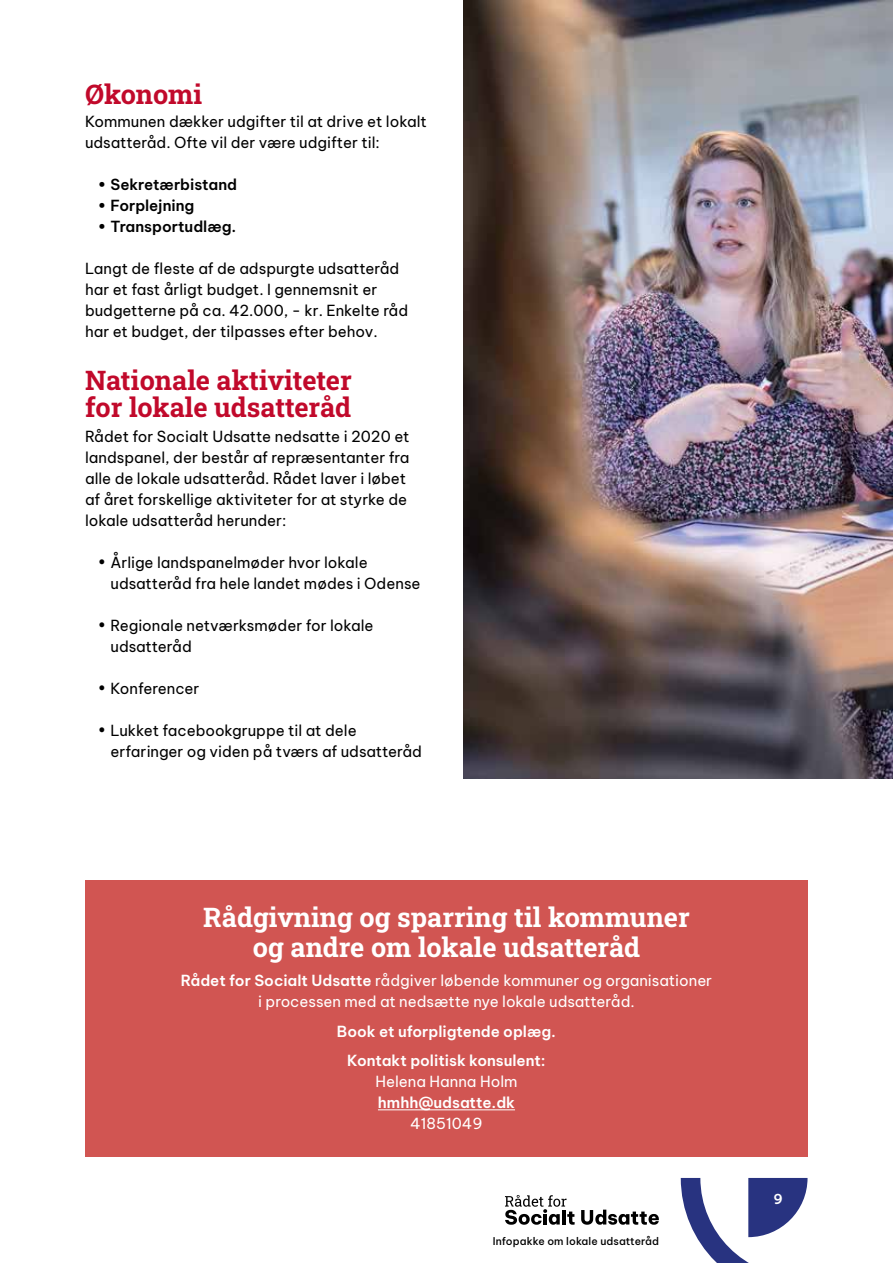
<style>
.page{position:relative;width:893px;height:1263px;background:#fff}
.page>*{position:absolute;margin:0;border:0;box-sizing:border-box;transform-origin:0 0}
.t1{font:27px/30px "Roboto Slab";color:#fff;text-align:center}
.t2{font:27px/27px "Roboto Slab";color:#c1092b}
.t3{font:15px/21px "Be Vietnam Pro";color:#000}
.t4{font:15px/21px "Be Vietnam Pro";color:#fff;text-align:center}
.t5{font:600 15px/29.5px "Be Vietnam Pro";letter-spacing:-.005em;color:#fff;text-align:center}
.t6{font:600 15px "Be Vietnam Pro";color:#000}
.t7{font:600 13.5px "Be Vietnam Pro";color:#fff}
.t8{font:500 10.5px "Be Vietnam Pro";letter-spacing:.01em;color:#000}
.s1{font-weight:600}
</style>
<div class="page">
<svg style="left:681px;top:1178px;width:126px;height:85px"></svg>
<svg style="left:505px;top:1195px;width:70px;height:30px"></svg>
<svg style="left:581px;top:1209px;width:78px;height:16px"></svg>
<div style="left:85px;top:880px;width:723px;height:277px;background:#d15552"></div>
<hr style="left:378px;top:1109px;width:137px;height:1px;background:#fff">
<img style="left:463px;top:0;width:430px;height:778px">
<h1 class="t2" style="left:85px;top:80px;width:119px">Økonomi</h1>
<p class="t3" style="left:85px;top:110px;width:343px">Kommunen dækker udgifter til at drive et lokalt udsatteråd. Ofte vil der være udgifter til:</p>
<p class="t6" style="left:98px;top:172px;width:141px">• Sekretærbistand</p>
<p class="t6" style="left:98px;top:193px;width:98px">• Forplejning</p>
<p class="t6" style="left:98px;top:214px;width:140px">• Transportudlæg.</p>
<p class="t3" style="left:85px;top:257px;width:325px">Langt de fleste af de adspurgte udsatteråd har et fast årligt budget. I gennemsnit er budgetterne på ca. 42.000, - kr. Enkelte råd har et budget, der tilpasses efter behov.</p>
<h1 class="t2" style="left:85px;top:366px;width:268px">Nationale aktiviteter for lokale udsatteråd</h1>
<p class="t3" style="left:85px;top:425px;width:326px">Rådet for Socialt Udsatte nedsatte i 2020 et landspanel, der består af repræsentanter fra alle de lokale udsatteråd. Rådet laver i løbet af året forskellige aktiviteter for at styrke de lokale udsatteråd herunder:</p>
<p class="t3" style="left:111px;top:551px;width:311px;text-indent:-13px">• Årlige landspanelmøder hvor lokale udsatteråd fra hele landet mødes i Odense</p>
<p class="t3" style="left:111px;top:614px;width:265px;text-indent:-13px">• Regionale netværksmøder for lokale udsatteråd</p>
<p class="t3" style="left:98px;top:677px;width:103px">• Konferencer</p>
<p class="t3" style="left:111px;top:719px;width:313px;text-indent:-13px">• Lukket facebookgruppe til at dele erfaringer og viden på tværs af udsatteråd</p>
<h1 class="t1" style="left:203px;top:901px;width:488px">Rådgivning og sparring til kommuner og andre om lokale udsatteråd</h1>
<p class="t4" style="left:181px;top:969px;width:533px"><span class="s1">Rådet for Socialt Udsatte</span> rådgiver løbende kommuner og organisationer i processen med at nedsætte nye lokale udsatteråd.</p>
<p class="t5" style="left:337px;top:1015px;width:220px">Book et uforpligtende oplæg.<br>Kontakt politisk konsulent:</p>
<p class="t4" style="left:375px;top:1070px;width:144px">Helena Hanna Holm</p>
<p class="t5" style="left:378px;top:1086px;width:139px">hmhh@udsatte.dk</p>
<p class="t4" style="left:410px;top:1112px;width:74px">41851049</p>
<p class="t8" style="left:493px;top:1232px;width:168px">Infopakke om lokale udsatteråd</p>
<p class="t7" style="left:773px;top:1188px;width:11px">9</p>
</div>
